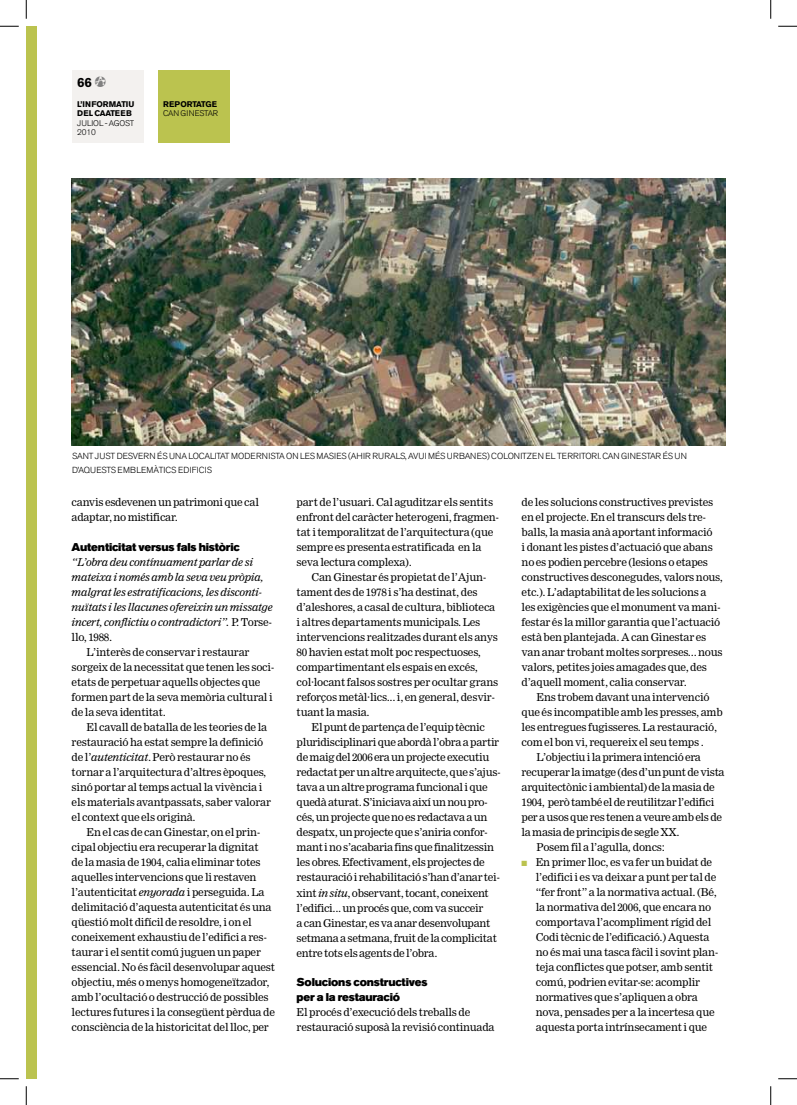
<style>
.page{position:relative;width:797px;height:1105px;background:#fff}
.page>*{position:absolute;margin:0;border:0;box-sizing:border-box;transform-origin:0 0}
.t1{font:700 13.25px "Akzidenz Grotesk BE";color:#000}
.t2{font:11.25px/15px "Akzidenz Grotesk BE Super";letter-spacing:-.015em;color:#000}
.t3{font:10.62px/15px "Clarion";letter-spacing:-.015em;color:#000}
.t4{font:italic 10.62px "Clarion";letter-spacing:-.015em;color:#000}
.t5{font:300 8.75px/13.8px "Akzidenz Grotesk BE";letter-spacing:.005em;color:#000}
.t6{font:700 8.12px/9.4px "Akzidenz Grotesk BE";letter-spacing:.005em;color:#000}
.t7{font:300 8.12px/9.4px "Akzidenz Grotesk BE";letter-spacing:-.005em;color:#000}
.t8{font:300 8.12px "Akzidenz Grotesk BE";letter-spacing:.03em;color:#000}
.s1{font-family:"CAAT";font-weight:400;color:#808080}
.s2{font-style:normal}
.s3{font-style:italic}
.s4{color:#bbc34f}
</style>
<div class="page">
<div style="left:158px;top:70px;width:71px;height:72px;background:#bbc34f"></div>
<div style="left:26px;top:26px;width:11px;height:1053px;background:#bbc34f"></div>
<div style="left:72px;top:70px;width:71px;height:72px;background:#f3f1ef"></div>
<img style="left:71px;top:179px;width:654px;height:266px">
<svg style="left:0;top:25px;width:19px;height:2px"></svg>
<svg style="left:778px;top:25px;width:19px;height:2px"></svg>
<svg style="left:0;top:1078px;width:19px;height:1px"></svg>
<svg style="left:778px;top:1078px;width:19px;height:1px"></svg>
<svg style="left:25px;top:0;width:2px;height:19px"></svg>
<svg style="left:25px;top:1086px;width:2px;height:19px"></svg>
<svg style="left:770px;top:0;width:1px;height:19px"></svg>
<svg style="left:770px;top:1086px;width:1px;height:19px"></svg>
<p class="t1" style="left:77px;top:75px;width:30px">66 <span class="s1">c</span></p>
<p class="t6" style="left:77px;top:99px;width:59px">L’INFORMATI U<br>DEL CAATEEB</p>
<p class="t7" style="left:77px;top:118px;width:58px">JULIOL - AGOST<br>2010</p>
<p class="t6" style="left:100px;top:109px;width:7px">A</p>
<p class="t7" style="left:77px;top:118px;width:13px">GENER</p>
<p class="t6" style="left:163px;top:99px;width:55px">REPORTATGE</p>
<p class="t8" style="left:163px;top:109px;width:57px">CAN GINESTAR</p>
<p class="t5" style="left:72px;top:449px;width:616px">SANT JUST DESVERN ÉS UNA LOCALITAT MOD ERNISTA ON LES MASIES (AHIR RURALS, AVUI MÉS URBANES) COLONITZEN EL TERRITORI. CAN GINESTAR ÉS UN<br>D’AQUESTS EMBLEMÀTICS ED IFICIS</p>
<p class="t3" style="left:72px;top:495px;width:189px">canvis esdevenen un patrimoni que cal adaptar, no mistificar.</p>
<p class="t2" style="left:72px;top:540px;width:170px">Autenticitat versus fals històric</p>
<p class="t4" style="left:72px;top:556px;width:183px">“L’obra deu contínuament parlar de si</p>
<p class="t4" style="left:72px;top:571px;width:194px">mateixa i només amb la seva veu pròpia,</p>
<p class="t4" style="left:72px;top:586px;width:192px">malgrat les estratificacions, les disconti-</p>
<p class="t4" style="left:72px;top:601px;width:203px">nuïtats i les llacunes ofereixin un missatge</p>
<p class="t4" style="left:72px;top:616px;width:201px">incert, conflictiu o contradictori”. <span class="s2">P. Torse-</span></p>
<p class="t3" style="left:72px;top:630px;width:42px">llo, 1988.</p>
<p class="t3" style="left:87px;top:645px;width:164px">L’interès de conservar i restaurar</p>
<p class="t3" style="left:72px;top:660px;width:204px">sorgeix de la necessitat que tenen les soci-</p>
<p class="t3" style="left:72px;top:675px;width:190px">etats de perpetuar aquells objectes que</p>
<p class="t3" style="left:72px;top:690px;width:202px">formen part de la seva memòria cultural i</p>
<p class="t3" style="left:72px;top:705px;width:96px">de la seva identitat.</p>
<p class="t3" style="left:87px;top:720px;width:182px">El cavall de batalla de les teories de la</p>
<p class="t3" style="left:72px;top:735px;width:193px">restauració ha estat sempre la definició</p>
<p class="t3" style="left:72px;top:750px;width:180px">de l’<span class="s3">autenticitat</span>. Però restaurar no és</p>
<p class="t3" style="left:72px;top:765px;width:196px">tornar a l’arquitectura d’altres èpoques,</p>
<p class="t3" style="left:72px;top:780px;width:192px">sinó portar al temps actual la vivència i</p>
<p class="t3" style="left:72px;top:795px;width:201px">els materials avantpassats, saber valorar</p>
<p class="t3" style="left:72px;top:810px;width:125px">el context que els originà.</p>
<p class="t3" style="left:87px;top:825px;width:175px">En el cas de can Ginestar, on el prin-</p>
<p class="t3" style="left:72px;top:840px;width:188px">cipal objectiu era recuperar la dignitat</p>
<p class="t3" style="left:72px;top:855px;width:190px">de la masia de 1904, calia eliminar totes</p>
<p class="t3" style="left:72px;top:870px;width:186px">aquelles intervencions que li restaven</p>
<p class="t3" style="left:72px;top:885px;width:194px">l’autenticitat <span class="s3">enyorada</span> i perseguida. La</p>
<p class="t3" style="left:72px;top:900px;width:201px">delimitació d’aquesta autenticitat és una</p>
<p class="t3" style="left:72px;top:915px;width:182px">qüestió molt difícil de resoldre, i on el</p>
<p class="t3" style="left:72px;top:930px;width:196px">coneixement exhaustiu de l’edifici a res-</p>
<p class="t3" style="left:72px;top:945px;width:191px">taurar i el sentit comú juguen un paper</p>
<p class="t3" style="left:72px;top:960px;width:205px">essencial. No és fàcil desenvolupar aquest</p>
<p class="t3" style="left:72px;top:975px;width:199px">objectiu, més o menys homogeneïtzador,</p>
<p class="t3" style="left:72px;top:990px;width:198px">amb l’ocultació o destrucció de possibles</p>
<p class="t3" style="left:72px;top:1005px;width:205px">lectures futures i la consegüent pèrdua de</p>
<p class="t3" style="left:72px;top:1020px;width:199px">consciència de la historicitat del lloc, per</p>
<p class="t3" style="left:296px;top:495px;width:203px">part de l’usuari. Cal aguditzar els sentits enfront del caràcter heterogeni, fragmen&shy;tat i temporalitzat de l’arquitectura (que sempre es presenta estratificada en la seva lectura complexa).</p>
<p class="t3" style="left:296px;top:570px;width:203px;text-indent:15px">Can Ginestar és propietat de l’Ajun&shy;tament des de 1978 i s’ha destinat, des d’aleshores, a casal de cultura, biblioteca i altres departaments municipals. Les intervencions realitzades durant els anys 80 havien estat molt poc respectuoses, compartimentant els espais en excés, col·locant falsos sostres per ocultar grans reforços metàl·lics... i, en general, desvir&shy;tuant la masia.</p>
<p class="t3" style="left:296px;top:720px;width:205px;text-indent:15px">El punt de partença de l’equip tècnic pluridisciplinari que abordà l’obra a partir de maig del 2006 era un projecte executiu redactat per un altre arquitecte, que s’ajus&shy;tava a un altre programa funcional i que quedà aturat. S’iniciava així un nou pro&shy;cés, un projecte que no es redactava a un despatx, un projecte que s’aniria confor&shy;mant i no s’acabaria fins que finalitzessin les obres. Efectivament, els projectes de restauració i rehabilitació s’han d’anar tei&shy;xint <span class="s3">in situ</span>, observant, tocant, coneixent l’edifici... un procés que, com va succeir<br>a can Ginestar, es va anar desenvolupant setmana a setmana, fruit de la complicitat entre tots els agents de l’obra.</p>
<p class="t2" style="left:296px;top:975px;width:132px">Solucions constructives per a la restauració</p>
<p class="t3" style="left:296px;top:1005px;width:199px">El procés d’execució dels treballs de restauració suposà la revisió continuada</p>
<p class="t3" style="left:521px;top:495px;width:203px">de les solucions constructives previstes en el projecte. En el transcurs dels tre&shy;balls, la masia anà aportant informació<br>i donant les pistes d’actuació que abans no es podien percebre (lesions o etapes constructives desconegudes, valors nous, etc.). L’adaptabilitat de les solucions a les exigències que el monument va mani&shy;festar és la millor garantia que l’actuació està ben plantejada. A can Ginestar es van anar trobant moltes sorpreses... nous valors, petites joies amagades que, des d’aquell moment, calia conservar.</p>
<p class="t3" style="left:536px;top:690px;width:174px">Ens trobem davant una intervenció</p>
<p class="t3" style="left:521px;top:705px;width:202px">que és incompatible amb les presses, amb</p>
<p class="t3" style="left:521px;top:720px;width:197px">les entregues fugisseres. La restauració,</p>
<p class="t3" style="left:521px;top:735px;width:183px">com el bon vi, requereix el seu temps .</p>
<p class="t3" style="left:536px;top:750px;width:166px">L’objectiu i la primera intenció era</p>
<p class="t3" style="left:521px;top:765px;width:204px">recuperar la imatge (des d’un punt de vista</p>
<p class="t3" style="left:521px;top:780px;width:195px">arquitectònic i ambiental) de la masia de</p>
<p class="t3" style="left:521px;top:795px;width:194px">1904, però també el de reutilitzar l’edifici</p>
<p class="t3" style="left:521px;top:810px;width:202px">per a usos que res tenen a veure amb els de</p>
<p class="t3" style="left:521px;top:825px;width:159px">la masia de principis de segle XX.</p>
<p class="t3" style="left:536px;top:840px;width:130px">Posem fil a l’agulla<span class="s3">,</span> doncs:</p>
<p class="t3" style="left:536px;top:855px;width:184px;text-indent:-14px"><span class="s4">■</span> En primer lloc, es va fer un buidat de l’edifici i es va deixar a punt per tal de “fer front” a la normativa actual. (Bé, la normativa del 2006, que encara no comportava l’acompliment rígid del Codi tècnic de l’edificació.) Aquesta no és mai una tasca fàcil i sovint plan&shy;teja conflictes que potser, amb sentit comú, podrien evitar-se: acomplir normatives que s’apliquen a obra nova, pensades per a la incertesa que aquesta porta intrínsecament i que</p>
</div>
